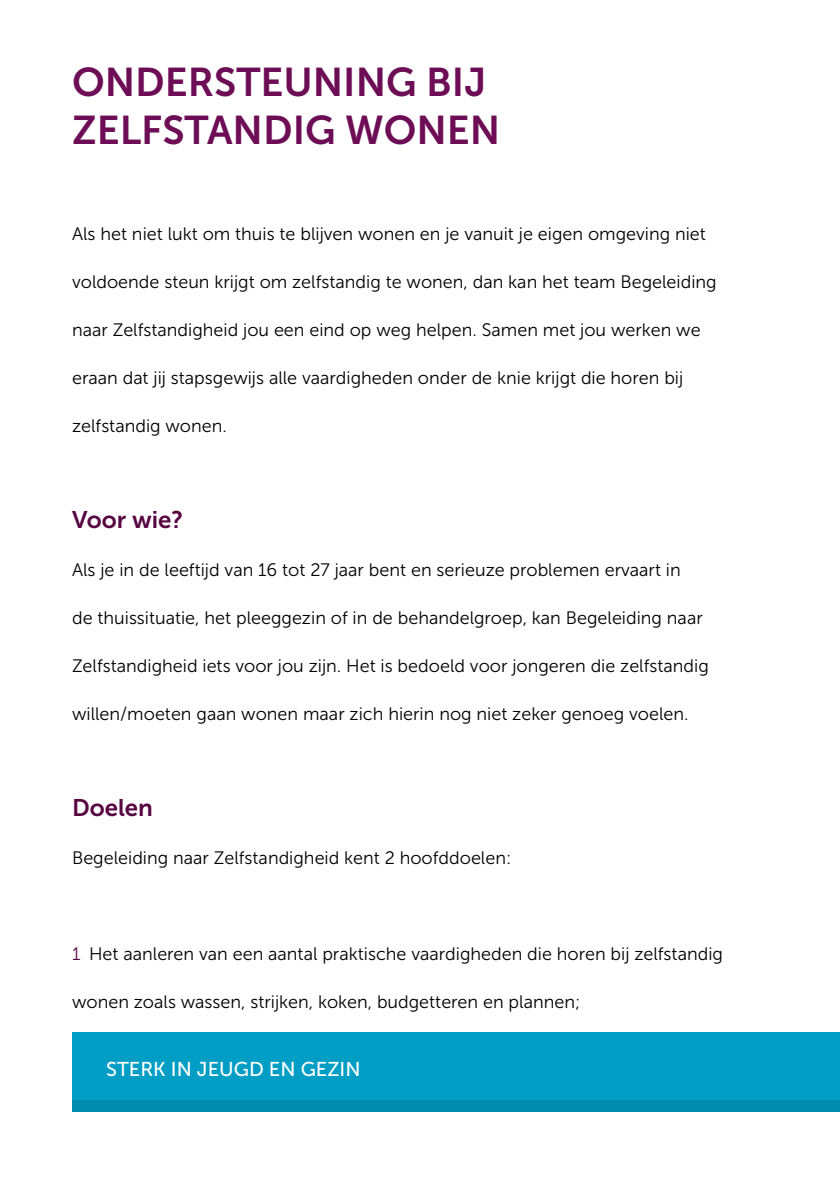
<style>
.page{position:relative;width:840px;height:1191px;background:#fff}
.page>*{position:absolute;margin:0;border:0;box-sizing:border-box;transform-origin:0 0}
.t1{font:40px/48px "Museo Sans 700";color:#6d0d56}
.t2{font:24px "Museo Sans 700";color:#570642}
.t3{font:20px "Museo Sans 500";color:#fff}
.t4{font:18px "Museo Sans 300";color:#000}
.s1{color:#570642}
</style>
<div class="page">
<div style="left:72px;top:1032px;width:767px;height:79px;background:#009dc5"></div>
<div style="left:72px;top:1100px;width:767px;height:11px;background:#008caf"></div>
<h1 class="t1" style="left:72px;top:58px;width:429px">ONDERSTEUNING BIJ<br>ZELFSTANDIG WONEN</h1>
<p class="t4" style="left:72px;top:224px;width:635px">Als het niet lukt om thuis te blijven wonen en je vanuit je eigen omgeving niet</p>
<p class="t4" style="left:72px;top:272px;width:645px">voldoende steun krijgt om zelfstandig te wonen, dan kan het team Begeleiding</p>
<p class="t4" style="left:72px;top:320px;width:629px">naar Zelfstandigheid jou een eind op weg helpen. Samen met jou werken we</p>
<p class="t4" style="left:72px;top:368px;width:612px">eraan dat jij stapsgewijs alle vaardigheden onder de knie krijgt die horen bij</p>
<p class="t4" style="left:72px;top:416px;width:156px">zelfstandig wonen.</p>
<h2 class="t2" style="left:72px;top:506px;width:113px">Voor wie?</h2>
<p class="t4" style="left:72px;top:560px;width:609px">Als je in de leeftijd van 16 tot 27 jaar bent en serieuze problemen ervaart in</p>
<p class="t4" style="left:72px;top:608px;width:632px">de thuissituatie, het pleeggezin of in de behandelgroep, kan Begeleiding naar</p>
<p class="t4" style="left:72px;top:656px;width:638px">Zelfstandigheid iets voor jou zijn. Het is bedoeld voor jongeren die zelfstandig</p>
<p class="t4" style="left:72px;top:704px;width:617px">willen/moeten gaan wonen maar zich hierin nog niet zeker genoeg voelen.</p>
<h2 class="t2" style="left:72px;top:794px;width:82px">Doelen</h2>
<p class="t4" style="left:72px;top:848px;width:440px">Begeleiding naar Zelfstandigheid kent 2 hoofddoelen:</p>
<p class="t4" style="left:72px;top:944px;width:652px"><span class="s1">1</span> Het aanleren van een aantal praktische vaardigheden die horen bij zelfstandig</p>
<p class="t4" style="left:72px;top:992px;width:509px">wonen zoals wassen, strijken, koken, budgetteren en plannen;</p>
<p class="t3" style="left:106px;top:1058px;width:256px">STERK IN JEUGD EN GEZIN</p>
</div>
